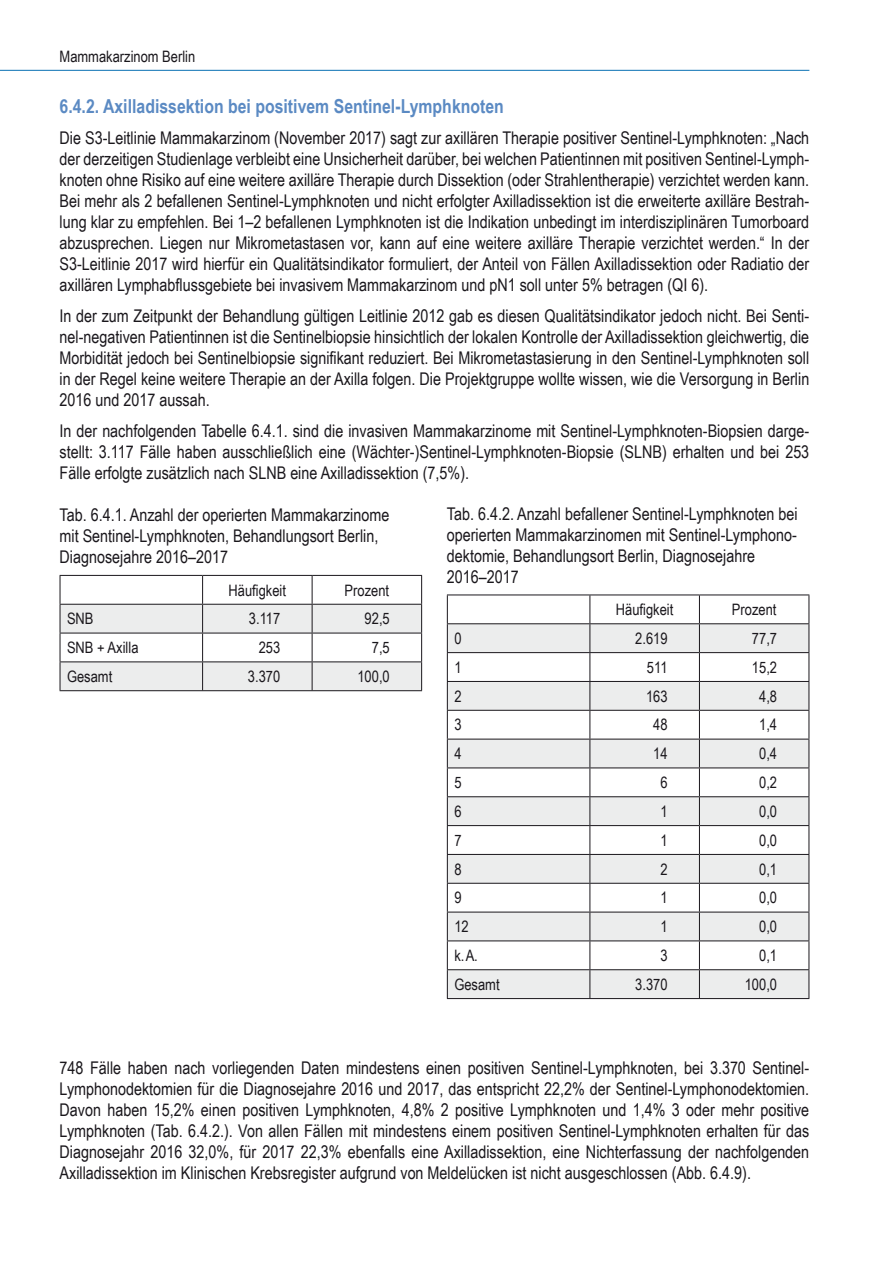
<style>
.page{position:relative;width:869px;height:1265px;background:#fff}
.page>*{position:absolute;margin:0;border:0;box-sizing:border-box;transform-origin:0 0}
.t1{font:700 19.25px "Arial Narrow";color:#5b8ac3}
.t2{font:17.5px/21px "Arial Narrow";color:#1a171c;text-align:justify}
.t3{font:15.75px "Arial Narrow";color:#1a171c}
</style>
<div class="page">
<hr style="left:0;top:70px;width:809px;height:1px;background:#0a71b4">
<hr style="left:60px;top:575px;width:142px;height:1px;background:#1a171c">
<hr style="left:202px;top:575px;width:110px;height:1px;background:#1a171c">
<hr style="left:312px;top:575px;width:110px;height:1px;background:#1a171c">
<svg style="left:60px;top:576px;width:362px;height:114px"></svg>
<hr style="left:60px;top:690px;width:362px;height:1px;background:#1a171c">
<svg style="left:447px;top:624px;width:361px;height:374px;fill:#eceded"></svg>
<hr style="left:446px;top:595px;width:143px;height:1px;background:#1a171c">
<hr style="left:589px;top:595px;width:110px;height:1px;background:#1a171c">
<hr style="left:699px;top:595px;width:110px;height:1px;background:#1a171c">
<hr style="left:446px;top:623px;width:143px;height:1px;background:#1a171c">
<hr style="left:589px;top:623px;width:110px;height:1px;background:#1a171c">
<hr style="left:699px;top:623px;width:110px;height:1px;background:#1a171c">
<hr style="left:446px;top:652px;width:143px;height:1px;background:#1a171c">
<hr style="left:589px;top:652px;width:110px;height:1px;background:#1a171c">
<hr style="left:699px;top:652px;width:110px;height:1px;background:#1a171c">
<hr style="left:446px;top:681px;width:143px;height:1px;background:#1a171c">
<hr style="left:589px;top:681px;width:110px;height:1px;background:#1a171c">
<hr style="left:699px;top:681px;width:110px;height:1px;background:#1a171c">
<hr style="left:446px;top:710px;width:143px;height:1px;background:#1a171c">
<hr style="left:589px;top:710px;width:110px;height:1px;background:#1a171c">
<hr style="left:699px;top:710px;width:110px;height:1px;background:#1a171c">
<hr style="left:446px;top:739px;width:143px;height:1px;background:#1a171c">
<hr style="left:589px;top:739px;width:110px;height:1px;background:#1a171c">
<hr style="left:699px;top:739px;width:110px;height:1px;background:#1a171c">
<hr style="left:446px;top:767px;width:143px;height:1px;background:#1a171c">
<hr style="left:589px;top:767px;width:110px;height:1px;background:#1a171c">
<hr style="left:699px;top:767px;width:110px;height:1px;background:#1a171c">
<hr style="left:446px;top:796px;width:143px;height:1px;background:#1a171c">
<hr style="left:589px;top:796px;width:110px;height:1px;background:#1a171c">
<hr style="left:699px;top:796px;width:110px;height:1px;background:#1a171c">
<hr style="left:446px;top:825px;width:143px;height:1px;background:#1a171c">
<hr style="left:589px;top:825px;width:110px;height:1px;background:#1a171c">
<hr style="left:699px;top:825px;width:110px;height:1px;background:#1a171c">
<hr style="left:446px;top:854px;width:143px;height:1px;background:#1a171c">
<hr style="left:589px;top:854px;width:110px;height:1px;background:#1a171c">
<hr style="left:699px;top:854px;width:110px;height:1px;background:#1a171c">
<hr style="left:446px;top:883px;width:143px;height:1px;background:#1a171c">
<hr style="left:589px;top:883px;width:110px;height:1px;background:#1a171c">
<hr style="left:699px;top:883px;width:110px;height:1px;background:#1a171c">
<hr style="left:446px;top:912px;width:143px;height:1px;background:#1a171c">
<hr style="left:589px;top:912px;width:110px;height:1px;background:#1a171c">
<hr style="left:699px;top:912px;width:110px;height:1px;background:#1a171c">
<hr style="left:446px;top:940px;width:143px;height:1px;background:#1a171c">
<hr style="left:589px;top:940px;width:110px;height:1px;background:#1a171c">
<hr style="left:699px;top:940px;width:110px;height:1px;background:#1a171c">
<hr style="left:446px;top:969px;width:143px;height:1px;background:#1a171c">
<svg style="left:446px;top:595px;width:1px;height:403px"></svg>
<hr style="left:589px;top:969px;width:110px;height:1px;background:#1a171c">
<svg style="left:589px;top:595px;width:1px;height:403px"></svg>
<hr style="left:699px;top:969px;width:110px;height:1px;background:#1a171c">
<svg style="left:698px;top:595px;width:1px;height:403px"></svg>
<svg style="left:808px;top:595px;width:1px;height:403px"></svg>
<hr style="left:446px;top:998px;width:363px;height:1px;background:#1a171c">
<p class="t3" style="left:60px;top:47px;width:137px">Mammakarzinom Berlin</p>
<p class="t1" style="left:60px;top:95px;width:445px">6.4.2. Axilladissektion bei positivem Sentinel-Lymphknoten</p>
<p class="t2" style="left:60px;top:127px;width:750px">Die S3-Leitlinie Mammakarzinom (November 2017) sagt zur axillären Therapie positiver Sentinel-Lymphknoten: „Nach der derzeitigen Studienlage verbleibt eine Unsicherheit darüber, bei welchen Patientinnen mit positiven Sentinel-Lymph&shy;knoten ohne Risiko auf eine weitere axilläre Therapie durch Dissektion (oder Strahlentherapie) verzichtet werden kann.<br>Bei mehr als 2 befallenen Sentinel-Lymphknoten und nicht erfolgter Axilladissektion ist die erweiterte axilläre Bestrah&shy;lung klar zu empfehlen. Bei 1–2 befallenen Lymphknoten ist die Indikation unbedingt im interdisziplinären Tumorboard abzusprechen. Liegen nur Mikrometastasen vor, kann auf eine weitere axilläre Therapie verzichtet werden.“ In der S3-Leitlinie 2017 wird hierfür ein Qualitätsindikator formuliert, der Anteil von Fällen Axilladissektion oder Radiatio der axillären Lymphabflussgebiete bei invasivem Mammakarzinom und pN1 soll unter 5% betragen (QI 6).</p>
<p class="t2" style="left:60px;top:305px;width:750px">In der zum Zeitpunkt der Behandlung gültigen Leitlinie 2012 gab es diesen Qualitätsindikator jedoch nicht. Bei Senti&shy;nel-negativen Patientinnen ist die Sentinelbiopsie hinsichtlich der lokalen Kontrolle der Axilladissektion gleichwertig, die Morbidität jedoch bei Sentinelbiopsie signifikant reduziert. Bei Mikrometastasierung in den Sentinel-Lymphknoten soll in der Regel keine weitere Therapie an der Axilla folgen. Die Projektgruppe wollte wissen, wie die Versorgung in Berlin 2016 und 2017 aussah.</p>
<p class="t2" style="left:60px;top:420px;width:750px">In der nachfolgenden Tabelle 6.4.1. sind die invasiven Mammakarzinome mit Sentinel-Lymphknoten-Biopsien darge&shy;stellt: 3.117 Fälle haben ausschließlich eine (Wächter-)Sentinel-Lymphknoten-Biopsie (SLNB) erhalten und bei 253<br>Fälle erfolgte zusätzlich nach SLNB eine Axilladissektion (7,5%).</p>
<p class="t2" style="left:60px;top:504px;width:331px;text-align:left">Tab. 6.4.1. Anzahl der operierten Mammakarzinome mit Sentinel-Lymphknoten, Behandlungsort Berlin,<br>Diagnosejahre 2016–2017</p>
<p class="t3" style="left:228px;top:581px;width:59px">Häufigkeit</p>
<p class="t3" style="left:344px;top:581px;width:46px">Prozent</p>
<p class="t3" style="left:67px;top:610px;width:28px">SNB</p>
<p class="t3" style="left:249px;top:610px;width:33px">3.117</p>
<p class="t3" style="left:364px;top:610px;width:27px">92,5</p>
<p class="t3" style="left:67px;top:638px;width:73px">SNB + Axilla</p>
<p class="t3" style="left:258px;top:638px;width:23px">253</p>
<p class="t3" style="left:371px;top:638px;width:19px">7,5</p>
<p class="t3" style="left:67px;top:667px;width:47px">Gesamt</p>
<p class="t3" style="left:248px;top:667px;width:34px">3.370</p>
<p class="t3" style="left:357px;top:667px;width:34px">100,0</p>
<p class="t2" style="left:446px;top:503px;width:352px;text-align:left">Tab. 6.4.2. Anzahl befallener Sentinel-Lymphknoten bei operierten Mammakarzinomen mit Sentinel-Lymphono&shy;dektomie, Behandlungsort Berlin, Diagnosejahre 2016–2017</p>
<p class="t3" style="left:615px;top:600px;width:59px">Häufigkeit</p>
<p class="t3" style="left:731px;top:600px;width:46px">Prozent</p>
<p class="t3" style="left:454px;top:629px;width:9px">0</p>
<p class="t3" style="left:635px;top:629px;width:34px">2.619</p>
<p class="t3" style="left:751px;top:629px;width:27px">77,7</p>
<p class="t3" style="left:454px;top:658px;width:9px">1</p>
<p class="t3" style="left:646px;top:658px;width:22px">511</p>
<p class="t3" style="left:751px;top:658px;width:27px">15,2</p>
<p class="t3" style="left:454px;top:687px;width:9px">2</p>
<p class="t3" style="left:645px;top:687px;width:23px">163</p>
<p class="t3" style="left:758px;top:687px;width:19px">4,8</p>
<p class="t3" style="left:454px;top:716px;width:9px">3</p>
<p class="t3" style="left:653px;top:716px;width:16px">48</p>
<p class="t3" style="left:758px;top:716px;width:19px">1,4</p>
<p class="t3" style="left:454px;top:745px;width:9px">4</p>
<p class="t3" style="left:653px;top:745px;width:16px">14</p>
<p class="t3" style="left:758px;top:745px;width:19px">0,4</p>
<p class="t3" style="left:454px;top:773px;width:9px">5</p>
<p class="t3" style="left:660px;top:773px;width:9px">6</p>
<p class="t3" style="left:758px;top:773px;width:19px">0,2</p>
<p class="t3" style="left:454px;top:802px;width:9px">6</p>
<p class="t3" style="left:660px;top:802px;width:9px">1</p>
<p class="t3" style="left:758px;top:802px;width:19px">0,0</p>
<p class="t3" style="left:454px;top:831px;width:9px">7</p>
<p class="t3" style="left:660px;top:831px;width:9px">1</p>
<p class="t3" style="left:758px;top:831px;width:19px">0,0</p>
<p class="t3" style="left:454px;top:860px;width:9px">8</p>
<p class="t3" style="left:660px;top:860px;width:9px">2</p>
<p class="t3" style="left:758px;top:860px;width:19px">0,1</p>
<p class="t3" style="left:454px;top:889px;width:9px">9</p>
<p class="t3" style="left:660px;top:889px;width:9px">1</p>
<p class="t3" style="left:758px;top:889px;width:19px">0,0</p>
<p class="t3" style="left:454px;top:917px;width:16px">12</p>
<p class="t3" style="left:660px;top:917px;width:9px">1</p>
<p class="t3" style="left:758px;top:917px;width:19px">0,0</p>
<p class="t3" style="left:454px;top:946px;width:25px">k. A.</p>
<p class="t3" style="left:660px;top:946px;width:9px">3</p>
<p class="t3" style="left:758px;top:946px;width:19px">0,1</p>
<p class="t3" style="left:454px;top:975px;width:47px">Gesamt</p>
<p class="t3" style="left:635px;top:975px;width:34px">3.370</p>
<p class="t3" style="left:744px;top:975px;width:34px">100,0</p>
<p class="t2" style="left:60px;top:1057px;width:750px">748 Fälle haben nach vorliegenden Daten mindestens einen positiven Sentinel-Lymphknoten, bei 3.370 Sentinel-Lymphonodektomien für die Diagnosejahre 2016 und 2017, das entspricht 22,2% der Sentinel-Lymphonodektomien.<br>Davon haben 15,2% einen positiven Lymphknoten, 4,8% 2 positive Lymphknoten und 1,4% 3 oder mehr positive Lymphknoten (Tab. 6.4.2.). Von allen Fällen mit mindestens einem positiven Sentinel-Lymphknoten erhalten für das Diagnosejahr 2016 32,0%, für 2017 22,3% ebenfalls eine Axilladissektion, eine Nichterfassung der nachfolgenden Axilladissektion im Klinischen Krebsregister aufgrund von Meldelücken ist nicht ausgeschlossen (Abb. 6.4.9).</p>
</div>
